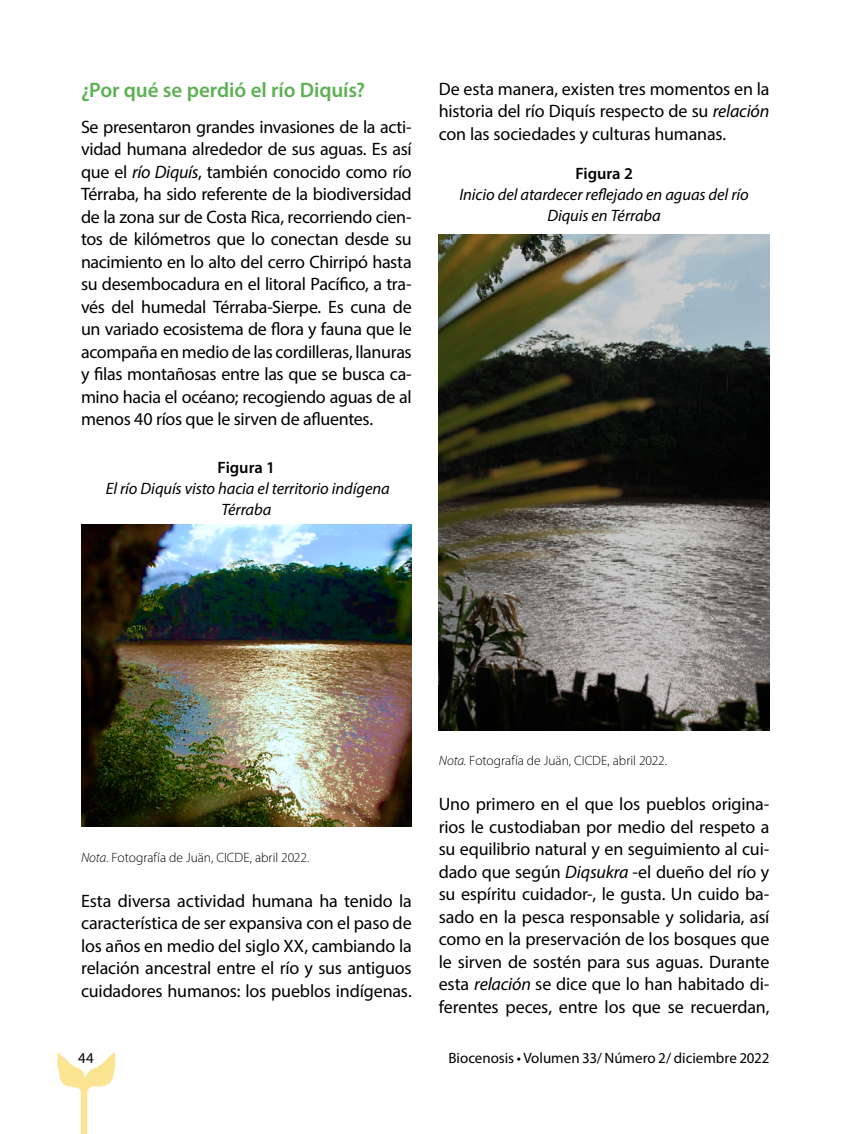
<style>
.page{position:relative;width:864px;height:1134px;background:#fff}
.page>*{position:absolute;margin:0;border:0;box-sizing:border-box;transform-origin:0 0}
.t1{font:600 21px "Myriad Pro";letter-spacing:-.005em;color:#5db154}
.t2{font:18px/22.5px "Myriad Pro";letter-spacing:-.01em;color:#000;text-align:justify}
.t3{font:italic 16.5px/21px "Myriad Pro";letter-spacing:-.005em;color:#000;text-align:center}
.t4{font:600 16.5px "Myriad Pro";letter-spacing:-.005em;color:#000}
.t5{font:15px "Myriad Pro";color:#000}
.t6{font:300 13.5px "Myriad Pro";color:#000}
.s1{font-style:italic}
</style>
<div class="page">
<img style="left:57px;top:1053px;width:59px;height:81px">
<img style="left:81px;top:525px;width:331px;height:301px">
<img style="left:439px;top:234px;width:331px;height:496px">
<p class="t1" style="left:81px;top:76px;width:286px">¿Por qué se perdió el río Diquís?</p>
<p class="t2" style="left:81px;top:115px;width:332px">Se presentaron grandes invasiones de la acti&shy;vidad humana alrededor de sus aguas. Es así que el <span class="s1">río Diquís</span>, también conocido como río Térraba, ha sido referente de la biodiversidad de la zona sur de Costa Rica, recorriendo cien&shy;tos de kilómetros que lo conectan desde su nacimiento en lo alto del cerro Chirripó hasta su desembocadura en el litoral Pacífico, a tra&shy;vés del humedal Térraba-Sierpe. Es cuna de un variado ecosistema de flora y fauna que le acompaña en medio de las cordilleras, llanuras y filas montañosas entre las que se busca ca&shy;mino hacia el océano; recogiendo aguas de al menos 40 ríos que le sirven de afluentes.</p>
<p class="t4" style="left:218px;top:457px;width:59px">Figura 1</p>
<p class="t3" style="left:106px;top:478px;width:285px">El río Diquís visto hacia el territorio indígena<br>Térraba</p>
<p class="t2" style="left:439px;top:77px;width:332px">De esta manera, existen tres momentos en la historia del río Diquís respecto de su <span class="s1">relación </span>con las sociedades y culturas humanas.</p>
<p class="t4" style="left:575px;top:162px;width:59px">Figura 2</p>
<p class="t3" style="left:459px;top:183px;width:291px">Inicio del atardecer reflejado en aguas del río<br>Diquis en Térraba</p>
<p class="t6" style="left:81px;top:849px;width:230px"><span class="s1">Nota</span>. Fotografía de Juän, CICDE, abril 2022.</p>
<p class="t2" style="left:81px;top:889px;width:332px">Esta diversa actividad humana ha tenido la característica de ser expansiva con el paso de los años en medio del siglo XX, cambiando la relación ancestral entre el río y sus antiguos cuidadores humanos: los pueblos indígenas.</p>
<p class="t6" style="left:439px;top:752px;width:230px"><span class="s1">Nota</span>. Fotografía de Juän, CICDE, abril 2022.</p>
<p class="t2" style="left:439px;top:792px;width:332px">Uno primero en el que los pueblos origina&shy;rios le custodiaban por medio del respeto a su equilibrio natural y en seguimiento al cui&shy;dado que según <span class="s1">Diqsukra</span> -el dueño del río y su espíritu cuidador-, le gusta. Un cuido ba&shy;sado en la pesca responsable y solidaria, así como en la preservación de los bosques que le sirven de sostén para sus aguas. Durante esta <span class="s1">relación</span> se dice que lo han habitado di&shy;ferentes peces, entre los que se recuerdan,</p>
<p class="t5" style="left:78px;top:1049px;width:17px">44</p>
<p class="t5" style="left:448px;top:1049px;width:323px">Biocenosis • Volumen 33/ Número 2/ diciembre 2022</p>
</div>
